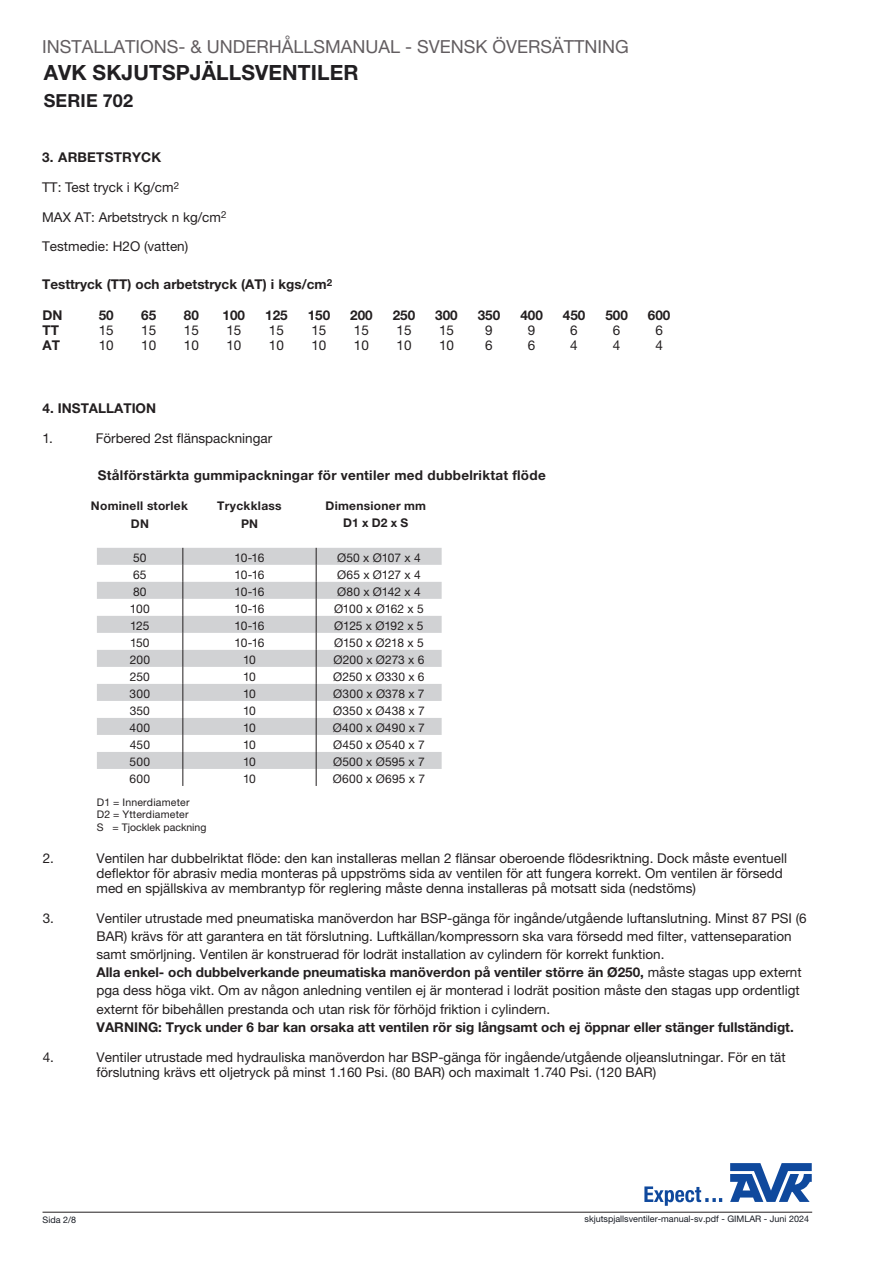
<style>
.page{position:relative;width:893px;height:1263px;background:#fff}
.page>*{position:absolute;margin:0;border:0;box-sizing:border-box;transform-origin:0 0}
.Headline_bottom_text{font:700 21px "Helvetica Neue LT Pro";letter-spacing:.005em;color:#211f22}
.Headline_bottom_text-2{font:18px "Helvetica Neue LT Pro";color:#625d60}
.Headline_bottom_text-3{font:700 18px "Helvetica Neue LT Pro";letter-spacing:.01em;color:#211f22}
.Headline_bottom_text-4{font:13.5px/18.3px "Helvetica Neue LT Pro";color:#231f20}
.Table_headline{font:700 13.5px "Helvetica Neue LT Pro";letter-spacing:.02em;color:#231f20}
.Headline_bottom_text-5{font:700 13.5px "Helvetica Neue LT Pro";color:#231f20}
.Body{font:13.5px "Helvetica Neue LT Pro";color:#231f20}
.Body-2{font:700 13.5px "Helvetica Neue LT Pro";color:#231f20}
.Table_headline-2{font:700 13.5px "Helvetica Neue LT Pro";color:#231f20}
.Tabel_txt{font:12px "Helvetica Neue LT Pro";letter-spacing:.01em;color:#231f20}
.Tabel_txt_bold{font:700 12px/17px "Helvetica Neue LT Pro";letter-spacing:.025em;color:#231f20;text-align:center}
.Tabel_txt-2{font:12px "Helvetica Neue LT Pro";letter-spacing:-.015em;color:#231f20}
.tabel_note{font:10.5px/12.5px "Helvetica Neue LT Pro";letter-spacing:.02em;color:#231f20}
.Normal{font:9px "Helvetica Neue LT Pro";color:#161a22}
.s1{font-weight:700}
</style>
<div class="page">
<svg style="left:730px;top:1163px;width:82px;height:39px"></svg>
<svg style="left:644px;top:1186px;width:78px;height:20px"></svg>
<hr style="left:43px;top:1212px;width:769px;height:1px;background:#231f20">
<svg style="left:97px;top:548px;width:345px;height:221px;fill:#d1d2d4"></svg>
<svg style="left:183px;top:548px;width:1px;height:238px"></svg>
<svg style="left:316px;top:548px;width:1px;height:238px"></svg>
<p class="Headline_bottom_text-2" style="left:42px;top:36px;width:588px">INSTALLATIONS- &amp; UNDERHÅLLSMANUAL - SVENSK ÖVERSÄTTNING</p>
<p class="Headline_bottom_text" style="left:44px;top:59px;width:316px">AVK SKJUTSPJÄLLSVENTILER</p>
<p class="Headline_bottom_text-3" style="left:44px;top:89px;width:91px">SERIE 702</p>
<p class="Headline_bottom_text-5" style="left:42px;top:149px;width:121px">3. ARBETSTRYCK</p>
<p class="Headline_bottom_text-4" style="left:42px;top:172px;width:186px;line-height:29.4px">TT: Test tryck i Kg/cm<sup>2<br></sup>MAX AT: Arbetstryck n kg/cm<sup>2<br></sup>Testmedie: H2O (vatten)</p>
<p class="Headline_bottom_text-5" style="left:42px;top:276px;width:291px">Testtryck (TT) och arbetstryck (AT) i kgs/cm<sup>2</sup></p>
<p class="Body-2" style="left:43px;top:307px;width:22px">DN</p>
<p class="Body-2" style="left:99px;top:307px;width:17px">50</p>
<p class="Body-2" style="left:141px;top:307px;width:17px">65</p>
<p class="Body-2" style="left:184px;top:307px;width:17px">80</p>
<p class="Body-2" style="left:223px;top:307px;width:24px">100</p>
<p class="Body-2" style="left:265px;top:307px;width:24px">125</p>
<p class="Body-2" style="left:308px;top:307px;width:24px">150</p>
<p class="Body-2" style="left:350px;top:307px;width:24px">200</p>
<p class="Body-2" style="left:393px;top:307px;width:24px">250</p>
<p class="Body-2" style="left:435px;top:307px;width:24px">300</p>
<p class="Body-2" style="left:478px;top:307px;width:24px">350</p>
<p class="Body-2" style="left:520px;top:307px;width:24px">400</p>
<p class="Body-2" style="left:563px;top:307px;width:24px">450</p>
<p class="Body-2" style="left:605px;top:307px;width:24px">500</p>
<p class="Body-2" style="left:648px;top:307px;width:24px">600</p>
<p class="Body" style="left:99px;top:322px;width:17px">15</p>
<p class="Body" style="left:141px;top:322px;width:17px">15</p>
<p class="Body" style="left:184px;top:322px;width:17px">15</p>
<p class="Body" style="left:226px;top:322px;width:17px">15</p>
<p class="Body" style="left:269px;top:322px;width:17px">15</p>
<p class="Body" style="left:311px;top:322px;width:17px">15</p>
<p class="Body" style="left:354px;top:322px;width:17px">15</p>
<p class="Body" style="left:396px;top:322px;width:17px">15</p>
<p class="Body" style="left:439px;top:322px;width:17px">15</p>
<p class="Body" style="left:485px;top:322px;width:9px">9</p>
<p class="Body" style="left:528px;top:322px;width:9px">9</p>
<p class="Body" style="left:570px;top:322px;width:9px">6</p>
<p class="Body" style="left:613px;top:322px;width:9px">6</p>
<p class="Body" style="left:655px;top:322px;width:9px">6</p>
<p class="Body" style="left:99px;top:337px;width:17px">10</p>
<p class="Body" style="left:141px;top:337px;width:17px">10</p>
<p class="Body" style="left:184px;top:337px;width:17px">10</p>
<p class="Body" style="left:226px;top:337px;width:17px">10</p>
<p class="Body" style="left:269px;top:337px;width:17px">10</p>
<p class="Body" style="left:311px;top:337px;width:17px">10</p>
<p class="Body" style="left:354px;top:337px;width:17px">10</p>
<p class="Body" style="left:396px;top:337px;width:17px">10</p>
<p class="Body" style="left:439px;top:337px;width:17px">10</p>
<p class="Body" style="left:485px;top:337px;width:9px">6</p>
<p class="Body" style="left:528px;top:337px;width:9px">6</p>
<p class="Body" style="left:570px;top:337px;width:9px">4</p>
<p class="Body" style="left:613px;top:337px;width:9px">4</p>
<p class="Body" style="left:655px;top:337px;width:9px">4</p>
<p class="Table_headline-2" style="left:43px;top:400px;width:115px">4. INSTALLATION</p>
<p class="Headline_bottom_text-4" style="left:43px;top:429px;width:12px">1.</p>
<p class="Headline_bottom_text-4" style="left:96px;top:429px;width:178px">Förbered 2st flänspackningar</p>
<p class="Table_headline" style="left:98px;top:467px;width:449px">Stålförstärkta gummipackningar för ventiler med dubbelriktat flöde</p>
<p class="Tabel_txt_bold" style="left:91px;top:497px;width:99px">Nominell storlek</p>
<p class="Tabel_txt_bold" style="left:217px;top:497px;width:66px">Tryckklass</p>
<p class="Tabel_txt_bold" style="left:131px;top:515px;width:20px">DN</p>
<p class="Tabel_txt_bold" style="left:241px;top:515px;width:18px">PN</p>
<p class="Tabel_txt_bold" style="left:326px;top:497px;width:102px">Dimensioner mm<br>D1 x D2 x S</p>
<p class="Tabel_txt" style="left:133px;top:550px;width:15px">50</p>
<p class="Tabel_txt" style="left:234px;top:550px;width:32px">10-16</p>
<p class="Tabel_txt" style="left:337px;top:550px;width:85px">Ø50 x Ø107 x 4</p>
<p class="Tabel_txt" style="left:133px;top:567px;width:15px">65</p>
<p class="Tabel_txt" style="left:234px;top:567px;width:32px">10-16</p>
<p class="Tabel_txt" style="left:337px;top:567px;width:85px">Ø65 x Ø127 x 4</p>
<p class="Tabel_txt" style="left:133px;top:584px;width:15px">80</p>
<p class="Tabel_txt" style="left:234px;top:584px;width:32px">10-16</p>
<p class="Tabel_txt" style="left:337px;top:584px;width:85px">Ø80 x Ø142 x 4</p>
<p class="Tabel_txt" style="left:130px;top:601px;width:21px">100</p>
<p class="Tabel_txt" style="left:234px;top:601px;width:32px">10-16</p>
<p class="Tabel_txt-2" style="left:334px;top:601px;width:91px">Ø100 x Ø162 x 5</p>
<p class="Tabel_txt" style="left:130px;top:618px;width:21px">125</p>
<p class="Tabel_txt" style="left:234px;top:618px;width:32px">10-16</p>
<p class="Tabel_txt-2" style="left:334px;top:618px;width:91px">Ø125 x Ø192 x 5</p>
<p class="Tabel_txt" style="left:130px;top:635px;width:21px">150</p>
<p class="Tabel_txt" style="left:234px;top:635px;width:32px">10-16</p>
<p class="Tabel_txt-2" style="left:334px;top:635px;width:91px">Ø150 x Ø218 x 5</p>
<p class="Tabel_txt" style="left:130px;top:652px;width:22px">200</p>
<p class="Tabel_txt" style="left:243px;top:652px;width:14px">10</p>
<p class="Tabel_txt" style="left:333px;top:652px;width:93px">Ø200 x Ø273 x 6</p>
<p class="Tabel_txt" style="left:130px;top:669px;width:21px">250</p>
<p class="Tabel_txt" style="left:243px;top:669px;width:14px">10</p>
<p class="Tabel_txt" style="left:333px;top:669px;width:93px">Ø250 x Ø330 x 6</p>
<p class="Tabel_txt" style="left:130px;top:686px;width:22px">300</p>
<p class="Tabel_txt" style="left:243px;top:686px;width:14px">10</p>
<p class="Tabel_txt" style="left:333px;top:686px;width:93px">Ø300 x Ø378 x 7</p>
<p class="Tabel_txt" style="left:130px;top:703px;width:22px">350</p>
<p class="Tabel_txt" style="left:243px;top:703px;width:14px">10</p>
<p class="Tabel_txt" style="left:333px;top:703px;width:93px">Ø350 x Ø438 x 7</p>
<p class="Tabel_txt" style="left:130px;top:720px;width:22px">400</p>
<p class="Tabel_txt" style="left:243px;top:720px;width:14px">10</p>
<p class="Tabel_txt" style="left:333px;top:720px;width:94px">Ø400 x Ø490 x 7</p>
<p class="Tabel_txt" style="left:130px;top:737px;width:22px">450</p>
<p class="Tabel_txt" style="left:243px;top:737px;width:14px">10</p>
<p class="Tabel_txt" style="left:333px;top:737px;width:93px">Ø450 x Ø540 x 7</p>
<p class="Tabel_txt" style="left:130px;top:754px;width:22px">500</p>
<p class="Tabel_txt" style="left:243px;top:754px;width:14px">10</p>
<p class="Tabel_txt" style="left:333px;top:754px;width:93px">Ø500 x Ø595 x 7</p>
<p class="Tabel_txt" style="left:130px;top:771px;width:22px">600</p>
<p class="Tabel_txt" style="left:243px;top:771px;width:14px">10</p>
<p class="Tabel_txt" style="left:333px;top:771px;width:94px">Ø600 x Ø695 x 7</p>
<p class="tabel_note" style="left:97px;top:795px;width:111px">D1 = Innerdiameter<br>D2 = Ytterdiameter<br>S = Tjocklek packning</p>
<p class="Headline_bottom_text-4" style="left:43px;top:849px;width:13px">2.</p>
<p class="Headline_bottom_text-4" style="left:97px;top:850px;width:692px;line-height:15.1px">Ventilen har dubbelriktat flöde: den kan installeras mellan 2 flänsar oberoende flödesriktning. Dock måste eventuell deflektor för abrasiv media monteras på uppströms sida av ventilen för att fungera korrekt. Om ventilen är försedd med en spjällskiva av membrantyp för reglering måste denna installeras på motsatt sida (nedstöms)</p>
<p class="Headline_bottom_text-4" style="left:43px;top:908px;width:13px">3.</p>
<p class="Headline_bottom_text-4" style="left:97px;top:908px;width:712px">Ventiler utrustade med pneumatiska manöverdon har BSP-gänga för ingånde/utgående luftanslutning. Minst 87 PSI (6<br>BAR) krävs för att garantera en tät förslutning. Luftkällan/kompressorn ska vara försedd med filter, vattenseparation samt smörljning. Ventilen är konstruerad för lodrät installation av cylindern för korrekt funktion.<br><span class="s1">Alla enkel- och dubbelverkande pneumatiska manöverdon på ventiler större än Ø250,</span> måste stagas upp externt pga dess höga vikt. Om av någon anledning ventilen ej är monterad i lodrät position måste den stagas upp ordentligt externt för bibehållen prestanda och utan risk för förhöjd friktion i cylindern.<br><span class="s1">VARNING: Tryck under 6 bar kan orsaka att ventilen rör sig långsamt och ej öppnar eller stänger fullständigt.</span></p>
<p class="Headline_bottom_text-4" style="left:43px;top:1048px;width:13px">4.</p>
<p class="Headline_bottom_text-4" style="left:97px;top:1049px;width:691px;line-height:15.5px">Ventiler utrustade med hydrauliska manöverdon har BSP-gänga för ingående/utgående oljeanslutningar. För en tät förslutning krävs ett oljetryck på minst 1.160 Psi. (80 BAR) och maximalt 1.740 Psi. (120 BAR)</p>
<p class="Normal" style="left:584px;top:1214px;width:226px">skjutspjallsventiler-manual-sv.pdf - GIMLAR - Juni 2024</p>
</div>
